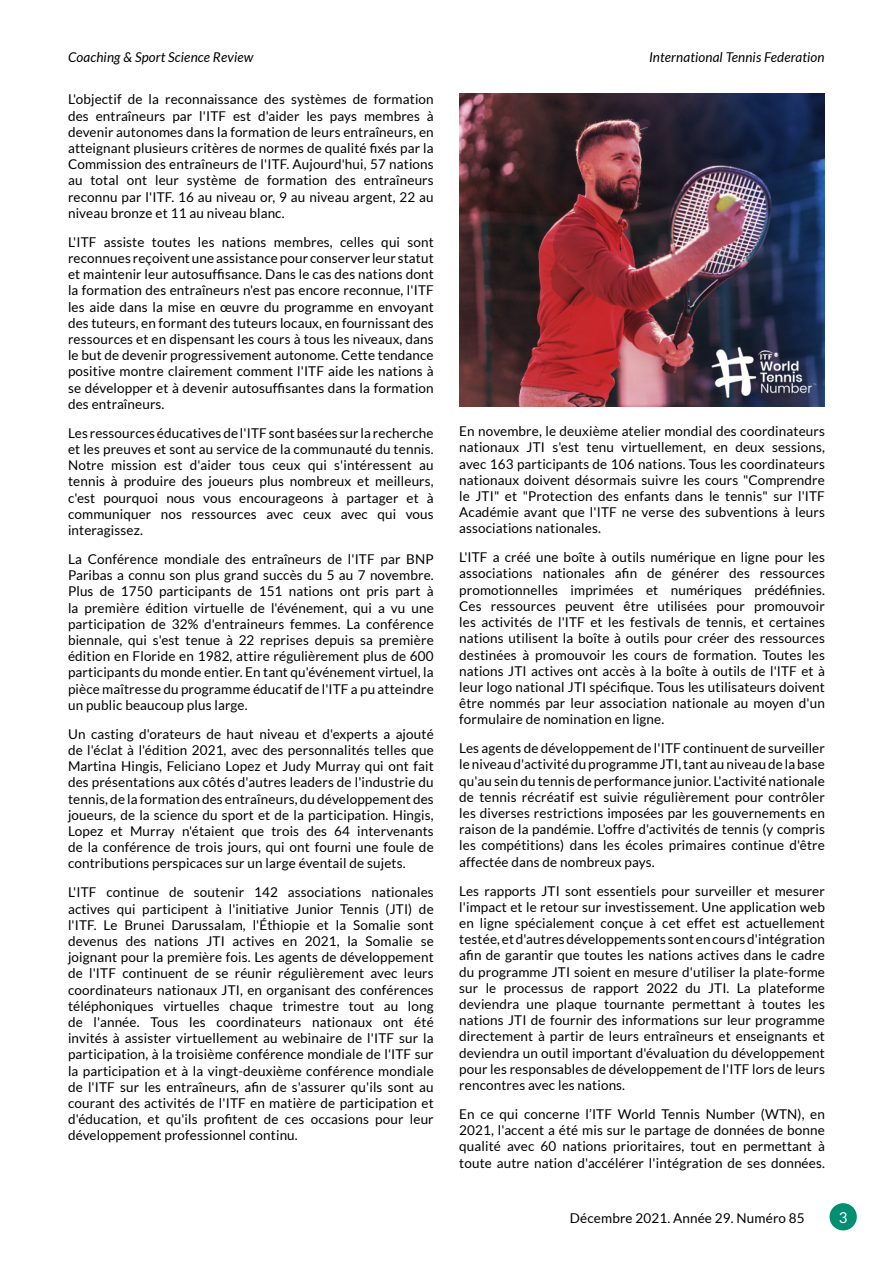
<style>
.page{position:relative;width:893px;height:1263px;background:#fff}
.page>*{position:absolute;margin:0;border:0;box-sizing:border-box;transform-origin:0 0}
.t1{font:15px "Lato";color:#fff}
.t2{font:13.5px/16.2px "Lato";letter-spacing:.01em;color:#000;text-align:justify}
.t3{font:italic 13.5px "Lato";letter-spacing:.01em;color:#000}
</style>
<div class="page">
<div style="left:829px;top:1203px;width:28px;height:27px;background:#008f70;border-radius:50%"></div>
<img style="left:459px;top:94px;width:366px;height:312px">
<p class="t3" style="left:68px;top:50px;width:187px">Coaching &amp; Sport Science Review</p>
<p class="t3" style="left:649px;top:50px;width:177px">International Tennis Federation</p>
<p class="t2" style="left:68px;top:91px;width:367px">L'objectif de la reconnaissance des systèmes de formation des entraîneurs par l'ITF est d'aider les pays membres à devenir autonomes dans la formation de leurs entraîneurs, en atteignant plusieurs critères de normes de qualité fixés par la Commission des entraîneurs de l'ITF. Aujourd'hui, 57 nations au total ont leur système de formation des entraîneurs reconnu par l'ITF. 16 au niveau or, 9 au niveau argent, 22 au niveau bronze et 11 au niveau blanc.</p>
<p class="t2" style="left:68px;top:234px;width:367px">L'ITF assiste toutes les nations membres, celles qui sont reconnues reçoivent une assistance pour conserver leur statut et maintenir leur autosuffisance. Dans le cas des nations dont la formation des entraîneurs n'est pas encore reconnue, l'ITF les aide dans la mise en œuvre du programme en envoyant des tuteurs, en formant des tuteurs locaux, en fournissant des ressources et en dispensant les cours à tous les niveaux, dans le but de devenir progressivement autonome. Cette tendance positive montre clairement comment l'ITF aide les nations à se développer et à devenir autosuffisantes dans la formation des entraîneurs.</p>
<p class="t2" style="left:68px;top:425px;width:367px">Les ressources éducatives de l'ITF sont basées sur la recherche et les preuves et sont au service de la communauté du tennis.<br>Notre mission est d'aider tous ceux qui s'intéressent au tennis à produire des joueurs plus nombreux et meilleurs, c'est pourquoi nous vous encourageons à partager et à communiquer nos ressources avec ceux avec qui vous interagissez.</p>
<p class="t2" style="left:68px;top:551px;width:367px">La Conférence mondiale des entraîneurs de l'ITF par BNP Paribas a connu son plus grand succès du 5 au 7 novembre.<br>Plus de 1750 participants de 151 nations ont pris part à la première édition virtuelle de l'événement, qui a vu une participation de 32% d'entraineurs femmes. La conférence biennale, qui s'est tenue à 22 reprises depuis sa première édition en Floride en 1982, attire régulièrement plus de 600 participants du monde entier. En tant qu'événement virtuel, la pièce maîtresse du programme éducatif de l'ITF a pu atteindre un public beaucoup plus large.</p>
<p class="t2" style="left:68px;top:726px;width:367px">Un casting d'orateurs de haut niveau et d'experts a ajouté de l'éclat à l'édition 2021, avec des personnalités telles que Martina Hingis, Feliciano Lopez et Judy Murray qui ont fait des présentations aux côtés d'autres leaders de l'industrie du tennis, de la formation des entraîneurs, du développement des joueurs, de la science du sport et de la participation. Hingis, Lopez et Murray n'étaient que trois des 64 intervenants de la conférence de trois jours, qui ont fourni une foule de contributions perspicaces sur un large éventail de sujets.</p>
<p class="t2" style="left:68px;top:884px;width:367px">L'ITF continue de soutenir 142 associations nationales actives qui participent à l'initiative Junior Tennis (JTI) de l'ITF. Le Brunei Darussalam, l'Éthiopie et la Somalie sont devenus des nations JTI actives en 2021, la Somalie se joignant pour la première fois. Les agents de développement de l'ITF continuent de se réunir régulièrement avec leurs coordinateurs nationaux JTI, en organisant des conférences téléphoniques virtuelles chaque trimestre tout au long de l'année. Tous les coordinateurs nationaux ont été invités à assister virtuellement au webinaire de l'ITF sur la participation, à la troisième conférence mondiale de l'ITF sur la participation et à la vingt-deuxième conférence mondiale de l'ITF sur les entraîneurs, afin de s'assurer qu'ils sont au courant des activités de l'ITF en matière de participation et d'éducation, et qu'ils profitent de ces occasions pour leur développement professionnel continu.</p>
<p class="t2" style="left:459px;top:423px;width:367px">En novembre, le deuxième atelier mondial des coordinateurs nationaux JTI s'est tenu virtuellement, en deux sessions, avec 163 participants de 106 nations. Tous les coordinateurs nationaux doivent désormais suivre les cours "Comprendre le JTI" et "Protection des enfants dans le tennis" sur l'ITF Académie avant que l'ITF ne verse des subventions à leurs associations nationales.</p>
<p class="t2" style="left:459px;top:549px;width:367px">L'ITF a créé une boîte à outils numérique en ligne pour les associations nationales afin de générer des ressources promotionnelles imprimées et numériques prédéfinies.<br>Ces ressources peuvent être utilisées pour promouvoir les activités de l'ITF et les festivals de tennis, et certaines nations utilisent la boîte à outils pour créer des ressources destinées à promouvoir les cours de formation. Toutes les nations JTI actives ont accès à la boîte à outils de l'ITF et à leur logo national JTI spécifique. Tous les utilisateurs doivent être nommés par leur association nationale au moyen d'un formulaire de nomination en ligne.</p>
<p class="t2" style="left:459px;top:740px;width:367px">Les agents de développement de l'ITF continuent de surveiller le niveau d'activité du programme JTI, tant au niveau de la base qu'au sein du tennis de performance junior. L'activité nationale de tennis récréatif est suivie régulièrement pour contrôler les diverses restrictions imposées par les gouvernements en raison de la pandémie. L'offre d'activités de tennis (y compris les compétitions) dans les écoles primaires continue d'être affectée dans de nombreux pays.</p>
<p class="t2" style="left:459px;top:882px;width:367px">Les rapports JTI sont essentiels pour surveiller et mesurer l'impact et le retour sur investissement. Une application web en ligne spécialement conçue à cet effet est actuellement testée, et d'autres développements sont en cours d'intégration afin de garantir que toutes les nations actives dans le cadre du programme JTI soient en mesure d'utiliser la plate-forme sur le processus de rapport 2022 du JTI. La plateforme deviendra une plaque tournante permettant à toutes les nations JTI de fournir des informations sur leur programme directement à partir de leurs entraîneurs et enseignants et deviendra un outil important d'évaluation du développement pour les responsables de développement de l'ITF lors de leurs rencontres avec les nations.</p>
<p class="t2" style="left:459px;top:1106px;width:367px">En ce qui concerne l’ITF World Tennis Number (WTN), en 2021, l'accent a été mis sur le partage de données de bonne qualité avec 60 nations prioritaires, tout en permettant à toute autre nation d'accélérer l'intégration de ses données.</p>
<p class="t2" style="left:570px;top:1209px;width:236px">Décembre 2021. Année 29. Numéro 85</p>
<p class="t1" style="left:839px;top:1209px;width:10px">3</p>
</div>
